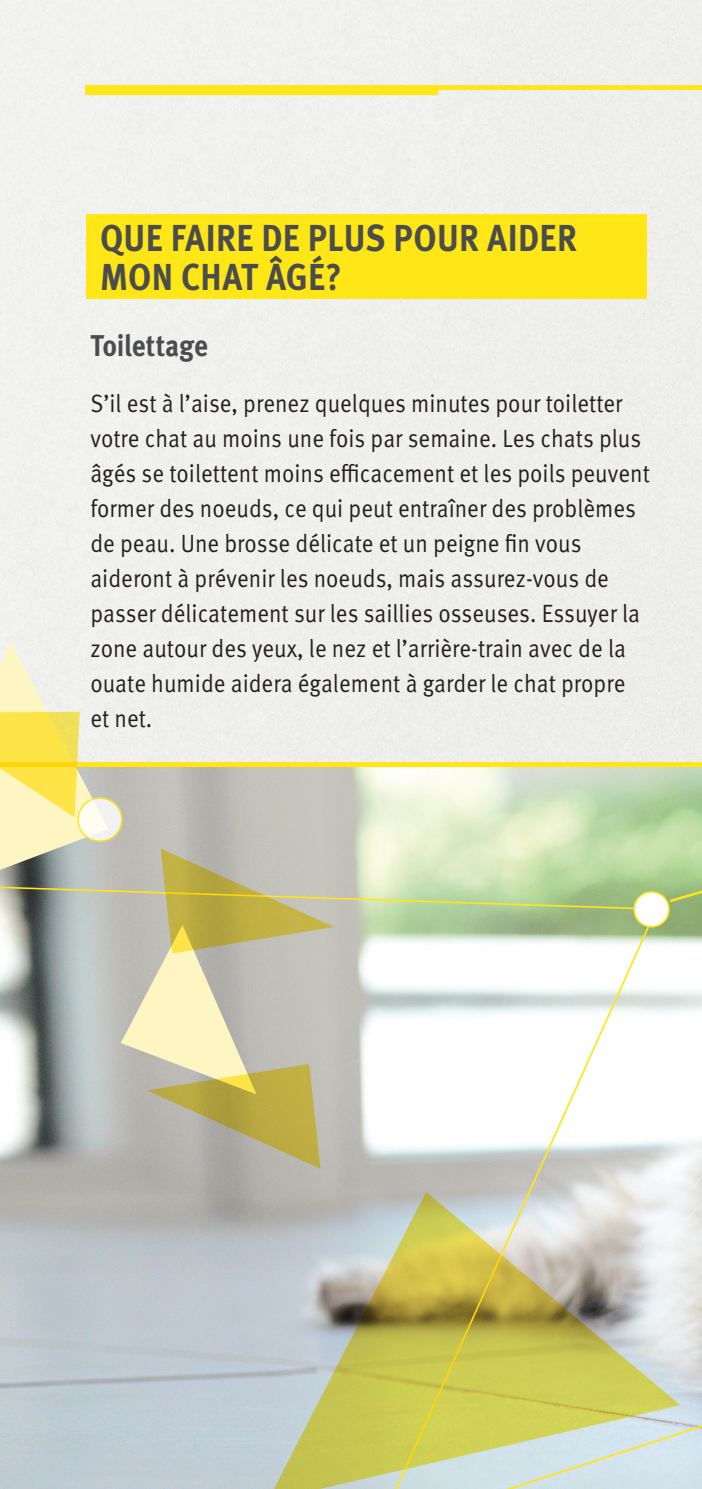
<style>
.page{position:relative;width:702px;height:1489px;background:#fff}
.page>*{position:absolute;margin:0;border:0;box-sizing:border-box;transform-origin:0 0}
.Headings{font:700 37.5px/38.8px "Meta Pro";letter-spacing:.01em;color:#4b4c4d;scale:.9 1}
.Intro_Copy{font:700 30px "Meta Pro";letter-spacing:-.01em;color:#4b4c4d;scale:.9 1}
.Intro_Copy-2{font:25px/35px "Meta Pro Norm";color:#231f20;scale:.9 1}
</style>
<div class="page">
<div style="left:0;top:0;width:702px;height:762px;background:#f0f0ee"></div>
<img style="left:0;top:767px;width:702px;height:721px">
<svg style="left:680px;top:1234px;width:22px;height:254px;background:#dbe2e4"></svg>
<svg style="left:363px;top:923px;width:299px;height:268px"></svg>
<svg style="left:268px;top:1191px;width:412px;height:297px;background:#c7c894"></svg>
<div style="left:85px;top:85px;width:617px;height:5px;background:#ffe616"></div>
<div style="left:0;top:762px;width:702px;height:5px;background:#ffe616"></div>
<div style="left:85px;top:85px;width:353px;height:10px;background:#ffe616"></div>
<svg style="left:667px;top:751px;width:35px;height:153px;background:#bad49c"></svg>
<div style="left:634px;top:892px;width:35px;height:34px;background:#fff;border-radius:50%"></div>
<div style="left:633px;top:891px;width:36px;height:36px;border:2px solid #ffe616;border-radius:50%"></div>
<svg style="left:0;top:642px;width:642px;height:526px"></svg>
<svg style="left:78px;top:798px;width:44px;height:43px"></svg>
<div style="left:77px;top:797px;width:46px;height:45px;border:2px solid #ffe616;border-radius:50%"></div>
<div style="left:86px;top:214px;width:560px;height:84px;background:#ffe616"></div>
<p class="Headings" style="left:100px;top:216px;width:531px">QUE FAIRE DE PLUS POUR AIDER<br>MON CHAT ÂGÉ?</p>
<p class="Intro_Copy" style="left:90px;top:322px;width:132px">Toilettage</p>
<p class="Intro_Copy-2" style="left:90px;top:384px;width:623px">S’il est à l’aise, prenez quelques minutes pour toiletter votre chat au moins une fois par semaine. Les chats plus âgés se toilettent moins efficacement et les poils peuvent former des noeuds, ce qui peut entraîner des problèmes de peau. Une brosse délicate et un peigne fin vous aideront à prévenir les noeuds, mais assurez-vous de passer délicatement sur les saillies osseuses. Essuyer la zone autour des yeux, le nez et l’arrière-train avec de la ouate humide aidera également à garder le chat propre et net.</p>
</div>
